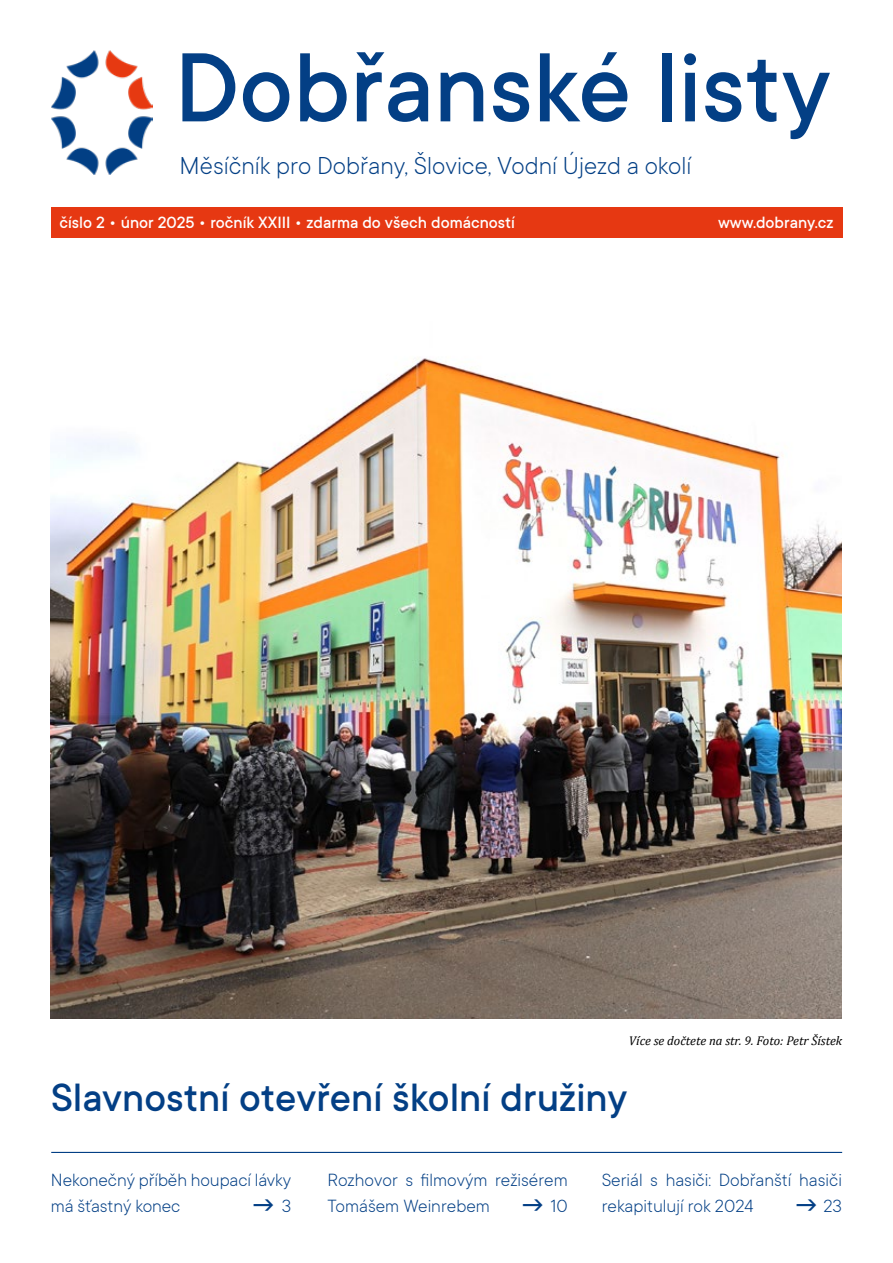
<style>
.page{position:relative;width:893px;height:1263px;background:#fff}
.page>*{position:absolute;margin:0;border:0;box-sizing:border-box;transform-origin:0 0}
.t1{font:500 108px "TT Commons";color:#033f85}
.t2{font:500 43.5px "TT Commons";color:#033f85}
.t3{font:300 27px "TT Commons";color:#033f85}
.t4{font:300 19.5px/25.5px "TT Commons";color:#033f85}
.t5{font:500 18px "TT Commons";color:#fff}
.t6{font:italic 12.75px "Cambria";color:#000}
</style>
<div class="page">
<hr style="left:51px;top:1152px;width:791px;height:1px;background:#033f85">
<img style="left:51px;top:51px;width:101px;height:123px">
<div style="left:51px;top:207px;width:791px;height:31px;background:#e63812"></div>
<img style="left:51px;top:358px;width:791px;height:660px">
<h1 class="t1" style="left:174px;top:20px;width:658px">Dobřanské listy</h1>
<h3 class="t3" style="left:180px;top:149px;width:513px">Měsíčník pro Dobřany, Šlovice, Vodní Újezd a okolí</h3>
<p class="t5" style="left:60px;top:211px;width:457px">číslo 2 • únor 2025 • ročník XXIII • zdarma do všech domácností</p>
<p class="t5" style="left:718px;top:211px;width:117px">www.dobrany.cz</p>
<p class="t6" style="left:629px;top:1032px;width:215px">Více se dočtete na str. 9. Foto: Petr Šístek</p>
<h2 class="t2" style="left:51px;top:1070px;width:578px">Slavnostní otevření školní družiny</h2>
<p class="t4" style="left:51px;top:1166px;width:242px">Nekonečný příběh houpací lávky má šťastný konec</p>
<p class="t4" style="left:282px;top:1192px;width:11px">3</p>
<p class="t4" style="left:327px;top:1166px;width:242px">Rozhovor s filmovým režisérem<br>Tomášem Weinrebem</p>
<p class="t4" style="left:550px;top:1192px;width:19px">10</p>
<p class="t4" style="left:602px;top:1166px;width:242px">Seriál s hasiči: Dobřanští hasiči rekapitulují rok 2024</p>
<p class="t4" style="left:823px;top:1192px;width:20px">23</p>
</div>
